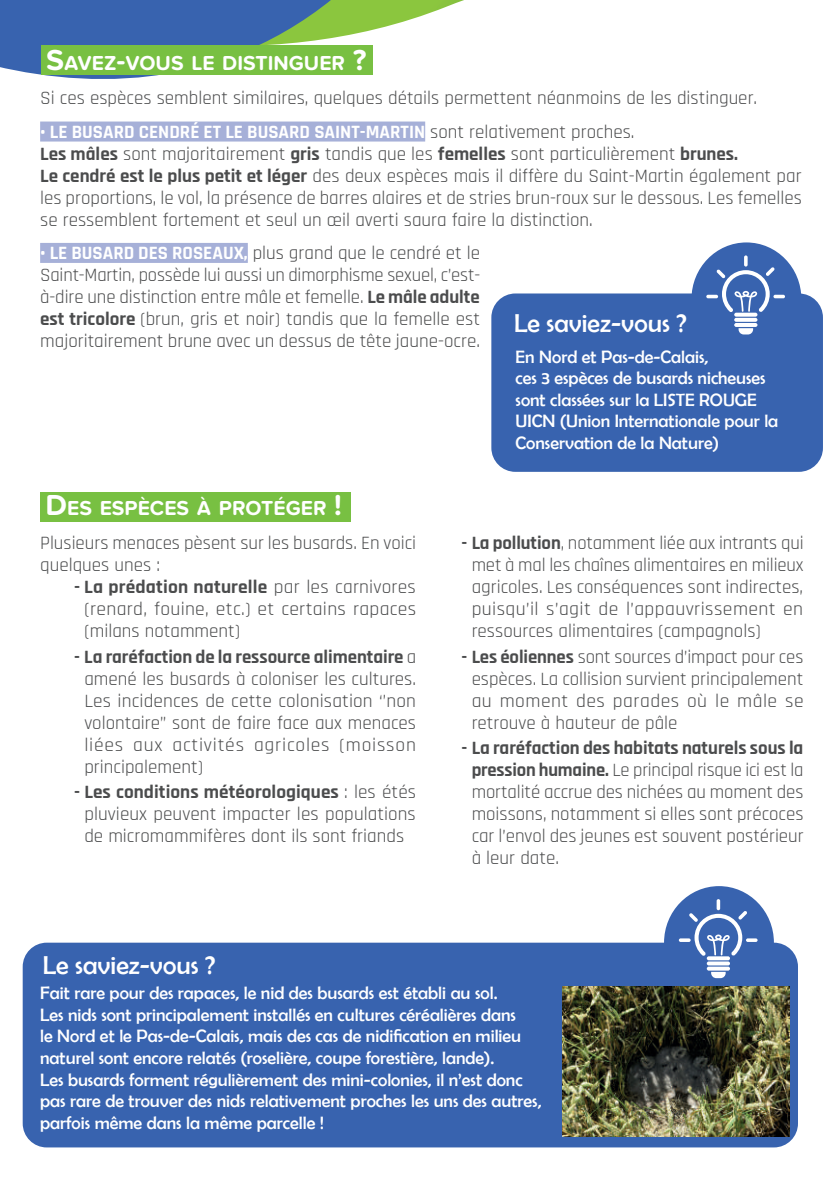
<style>
.page{position:relative;width:840px;height:1191px;background:#fff}
.page>*{position:absolute;margin:0;border:0;box-sizing:border-box;transform-origin:0 0}
.t1{font:26px "Berlin Sans FB";color:#fff}
.t2{font:700 21px "Proxima Nova Soft";color:#fff}
.t3{font:19px/22px "Rajdhani";color:#4b4c4d;text-align:justify}
.t4{font:18px/21.6px "Berlin Sans FB";color:#fff}
.s1{font-size:30px}
.s2{font-weight:700;color:#fff}
.s3{font-weight:700}
</style>
<div class="page">
<svg style="left:0;top:0;width:454px;height:142px"></svg>
<div style="left:40px;top:121px;width:385px;height:20px;background:#a6b0d8"></div>
<div style="left:40px;top:243px;width:208px;height:20px;background:#a6b0d8"></div>
<div style="left:491px;top:293px;width:331px;height:179px;background:#3863af;border-radius:24px"></div>
<div style="left:691px;top:242px;width:109px;height:113px;background:#3863af;border-radius:50%"></div>
<svg style="left:733px;top:313px;width:24px;height:4px"></svg>
<svg style="left:733px;top:318px;width:24px;height:4px"></svg>
<hr style="left:733px;top:323px;width:24px;height:4px;background:#fff;border-radius:2px">
<svg style="left:738px;top:328px;width:14px;height:6px"></svg>
<svg style="left:743px;top:255px;width:4px;height:11px"></svg>
<svg style="left:706px;top:267px;width:78px;height:45px"></svg>
<div style="left:41px;top:45px;width:331px;height:30px;background:#78c042"></div>
<div style="left:40px;top:492px;width:310px;height:30px;background:#78c042"></div>
<div style="left:23px;top:942px;width:774px;height:205px;background:#3863af;border-radius:24px"></div>
<div style="left:663px;top:886px;width:110px;height:113px;background:#3863af;border-radius:50%"></div>
<svg style="left:706px;top:956px;width:23px;height:4px"></svg>
<svg style="left:706px;top:961px;width:23px;height:4px"></svg>
<svg style="left:706px;top:966px;width:23px;height:4px"></svg>
<svg style="left:711px;top:971px;width:14px;height:7px"></svg>
<svg style="left:745px;top:938px;width:12px;height:4px"></svg>
<svg style="left:678px;top:938px;width:12px;height:4px"></svg>
<svg style="left:688px;top:899px;width:58px;height:56px"></svg>
<img style="left:562px;top:986px;width:227px;height:150px">
<p class="t2" style="left:46px;top:51px;width:322px"><span class="s1">S</span>AVEZ<span class="s1">-</span>VOUS LE DISTINGUER <span class="s1">?</span></p>
<p class="t3" style="left:40px;top:88px;width:718px">Si ces espèces semblent similaires, quelques détails permettent néanmoins de les distinguer.</p>
<p class="t3" style="left:40px;top:121px;width:762px;text-align:left"><span class="s2">• LE BUSARD CENDRÉ ET LE BUSARD SAINT-MARTIN</span> sont relativement proches.<br><span class="s3">Les mâles</span> sont majoritairement <span class="s3">gris</span> tandis que les <span class="s3">femelles</span> sont particulièrement <span class="s3">brunes.<br>Le cendré est le plus petit et léger</span> des deux espèces mais il diffère du Saint-Martin également par les proportions, le vol, la présence de barres alaires et de stries brun-roux sur le dessous. Les femelles se ressemblent fortement et seul un œil averti saura faire la distinction.</p>
<p class="t3" style="left:40px;top:242px;width:441px"><span class="s2">• LE BUSARD DES ROSEAUX,</span> plus grand que le cendré et le Saint-Martin, possède lui aussi un dimorphisme sexuel, c’est&shy;à-dire une distinction entre mâle et femelle. <span class="s3">Le mâle adulte est tricolore</span> (brun, gris et noir) tandis que la femelle est majoritairement brune avec un dessus de tête jaune-ocre.</p>
<h1 class="t1" style="left:513px;top:308px;width:174px">Le saviez-vous ?</h1>
<p class="t4" style="left:515px;top:345px;width:264px">En Nord et Pas-de-Calais,<br>ces 3 espèces de busards nicheuses sont classées sur la LISTE ROUGE<br>UICN (Union Internationale pour la<br>Conservation de la Nature)</p>
<p class="t2" style="left:46px;top:496px;width:298px"><span class="s1">D</span>ES ESPÈCES À PROTÉGER <span class="s1">!</span></p>
<p class="t3" style="left:40px;top:533px;width:377px">Plusieurs menaces pèsent sur les busards. En voici quelques unes :</p>
<p class="t3" style="left:84px;top:577px;width:333px;text-indent:-10px"><span class="s3">- La prédation naturelle</span> par les carnivores (renard, fouine, etc.) et certains rapaces (milans notamment)</p>
<p class="t3" style="left:84px;top:646px;width:333px;text-indent:-10px"><span class="s3">- La raréfaction de la ressource alimentaire</span> a amené les busards à coloniser les cultures.<br>Les incidences de cette colonisation ‘’non volontaire” sont de faire face aux menaces liées aux activités agricoles (moisson principalement)</p>
<p class="t3" style="left:74px;top:782px;width:343px;text-align:center"><span class="s3">- Les conditions météorologiques</span> : les étés pluvieux peuvent impacter les populations de micromammifères dont ils sont friands</p>
<p class="t3" style="left:471px;top:533px;width:333px;text-indent:-10px"><span class="s3">- La pollution</span>, notamment liée aux intrants qui met à mal les chaînes alimentaires en milieux agricoles. Les conséquences sont indirectes, puisqu’il s’agit de l’appauvrissement en ressources alimentaires (campagnols)</p>
<p class="t3" style="left:471px;top:646px;width:333px;text-indent:-10px"><span class="s3">- Les éoliennes</span> sont sources d’impact pour ces espèces. La collision survient principalement au moment des parades où le mâle se retrouve à hauteur de pâle</p>
<p class="t3" style="left:471px;top:738px;width:333px;text-indent:-10px"><span class="s3">- La raréfaction des habitats naturels sous la pression humaine.</span> Le principal risque ici est la mortalité accrue des nichées au moment des moissons, notamment si elles sont précoces car l’envol des jeunes est souvent postérieur à leur date.</p>
<h1 class="t1" style="left:43px;top:950px;width:174px">Le saviez-vous ?</h1>
<p class="t4" style="left:40px;top:982px;width:502px">Fait rare pour des rapaces, le nid des busards est établi au sol.<br>Les nids sont principalement installés en cultures céréalières dans<br>le Nord et le Pas-de-Calais, mais des cas de nidification en milieu naturel sont encore relatés (roselière, coupe forestière, lande).<br>Les busards forment régulièrement des mini-colonies, il n’est donc pas rare de trouver des nids relativement proches les uns des autres, parfois même dans la même parcelle !</p>
</div>
